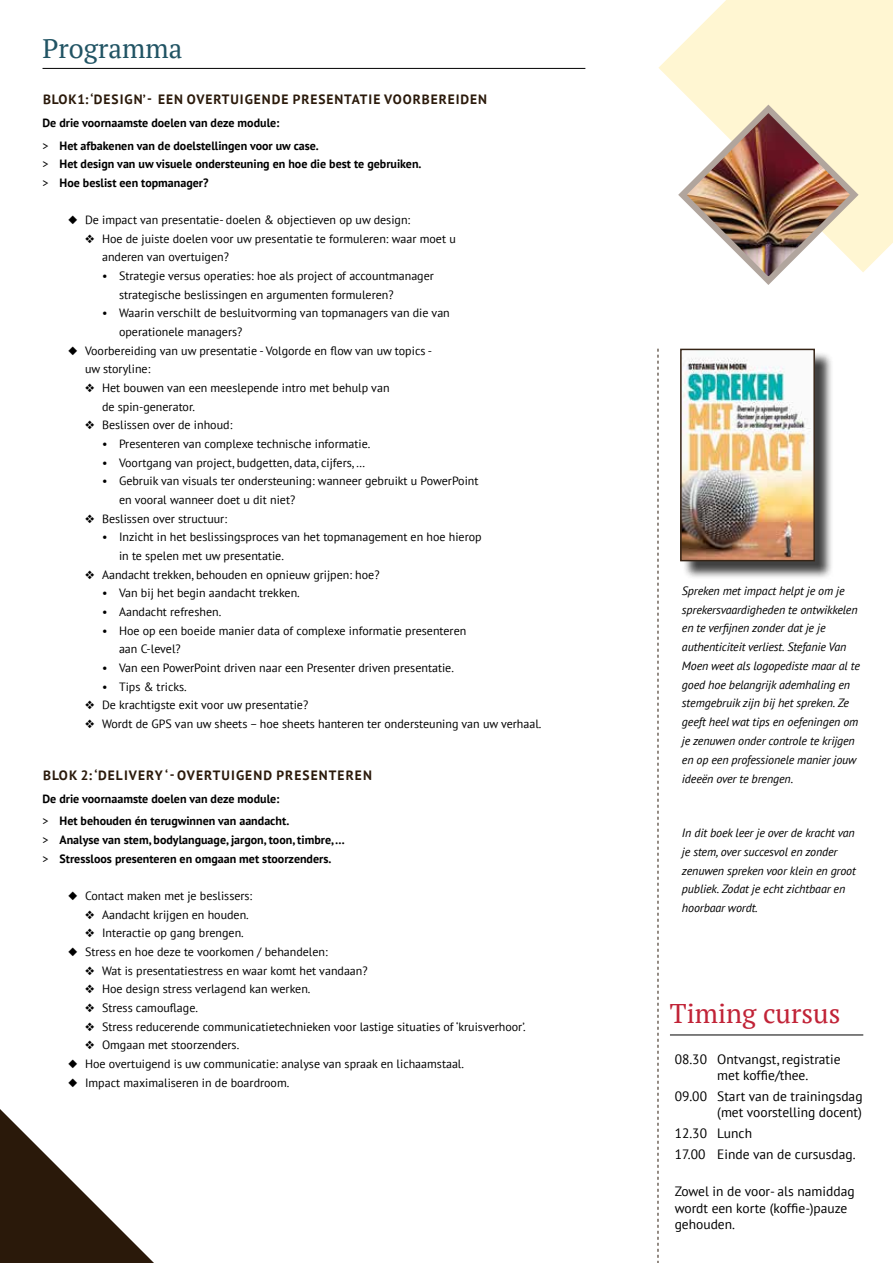
<style>
.page{position:relative;width:893px;height:1263px;background:#fff}
.page>*{position:absolute;margin:0;border:0;box-sizing:border-box;transform-origin:0 0}
.t1{font:27px "PT Serif";color:#c12337}
.t2{font:27px "PT Serif";color:#215464}
.t3{font:13.5px/16.5px "PT Sans";color:#000}
.t4{font:700 13.5px "PT Sans";letter-spacing:.07em;color:#2a190a}
.t5{font:12px/18.6px "PT Sans";color:#000}
.t6{font:italic 12px/18.8px "PT Sans";letter-spacing:-.01em;color:#000}
.t7{font:700 12px/23px "PT Sans";color:#000}
.s1{font-weight:400}
</style>
<div class="page">
<svg style="left:658px;top:0;width:235px;height:272px;fill:#fff6d2"></svg>
<svg style="left:0;top:1109px;width:154px;height:154px"></svg>
<hr style="left:670px;top:1034px;width:193px;height:1px;background:#000">
<hr style="left:43px;top:68px;width:542px;height:1px;background:#000">
<svg style="left:658px;top:349px;width:1px;height:914px"></svg>
<img style="left:674px;top:100px;width:189px;height:185px">
<div style="left:682px;top:351px;width:152px;height:229px;background:#000;opacity:.75"></div>
<img style="left:683px;top:352px;width:129px;height:206px">
<div style="left:680px;top:349px;width:135px;height:212px;border:2px solid #362416"></div>
<h1 class="t2" style="left:43px;top:31px;width:141px">Programma</h1>
<p class="t4" style="left:43px;top:90px;width:446px">BLOK1: ‘DESIGN’ - EEN OVERTUIGENDE PRESENTATIE VOORBEREIDEN</p>
<p class="t7" style="left:43px;top:111px;width:278px">De drie voornaamste doelen van deze module:<br><span class="s1">&gt;</span> Het afbakenen van de doelstellingen voor uw case.</p>
<p class="t7" style="left:43px;top:154px;width:381px;line-height:18.6px"><span class="s1">&gt;</span> Het design van uw visuele ondersteuning en hoe die best te gebruiken. <span class="s1">&gt;</span> Hoe beslist een topmanager?</p>
<p class="t5" style="left:68px;top:210px;width:344px">◆ De impact van presentatie- doelen &amp; objectieven op uw design:</p>
<p class="t5" style="left:102px;top:229px;width:355px;text-indent:-17px">❖ Hoe de juiste doelen voor uw presentatie te formuleren: waar moet u anderen van overtuigen?</p>
<p class="t5" style="left:119px;top:266px;width:316px;text-indent:-17px">• Strategie versus operaties: hoe als project of accountmanager strategische beslissingen en argumenten formuleren?</p>
<p class="t5" style="left:119px;top:304px;width:332px;text-indent:-17px">• Waarin verschilt de besluitvorming van topmanagers van die van operationele managers?</p>
<p class="t5" style="left:85px;top:341px;width:348px;text-indent:-17px">◆ Voorbereiding van uw presentatie - Volgorde en flow van uw topics - uw storyline:</p>
<p class="t5" style="left:102px;top:378px;width:289px;text-indent:-17px">❖ Het bouwen van een meeslepende intro met behulp van de spin-generator.</p>
<p class="t5" style="left:85px;top:416px;width:149px">❖ Beslissen over de inhoud:</p>
<p class="t5" style="left:102px;top:434px;width:270px">• Presenteren van complexe technische informatie.</p>
<p class="t5" style="left:102px;top:453px;width:265px">• Voortgang van project, budgetten, data, cijfers, …</p>
<p class="t5" style="left:119px;top:472px;width:361px;text-indent:-17px">• Gebruik van visuals ter ondersteuning: wanneer gebruikt u PowerPoint en vooral wanneer doet u dit niet?</p>
<p class="t5" style="left:85px;top:509px;width:143px">❖ Beslissen over structuur:</p>
<p class="t5" style="left:119px;top:528px;width:364px;text-indent:-17px">• Inzicht in het beslissingsproces van het topmanagement en hoe hierop in te spelen met uw presentatie.</p>
<p class="t5" style="left:85px;top:565px;width:296px">❖ Aandacht trekken, behouden en opnieuw grijpen: hoe?</p>
<p class="t5" style="left:102px;top:584px;width:199px">• Van bij het begin aandacht trekken.</p>
<p class="t5" style="left:102px;top:602px;width:121px">• Aandacht refreshen.</p>
<p class="t5" style="left:119px;top:621px;width:349px;text-indent:-17px">• Hoe op een boeide manier data of complexe informatie presenteren aan C-level?</p>
<p class="t5" style="left:102px;top:658px;width:353px">• Van een PowerPoint driven naar een Presenter driven presentatie.</p>
<p class="t5" style="left:102px;top:677px;width:86px">• Tips &amp; tricks.</p>
<p class="t5" style="left:85px;top:695px;width:225px">❖ De krachtigste exit voor uw presentatie?</p>
<p class="t5" style="left:85px;top:714px;width:458px">❖ Wordt de GPS van uw sheets – hoe sheets hanteren ter ondersteuning van uw verhaal.</p>
<p class="t4" style="left:43px;top:766px;width:330px">BLOK 2: ‘DELIVERY ‘ - OVERTUIGEND PRESENTEREN</p>
<p class="t7" style="left:43px;top:786px;width:248px">De drie voornaamste doelen van deze module:<br><span class="s1">&gt;</span> Het behouden én terugwinnen van aandacht.</p>
<p class="t7" style="left:43px;top:830px;width:304px;line-height:18.6px"><span class="s1">&gt;</span> Analyse van stem, bodylanguage, jargon, toon, timbre, … <span class="s1">&gt;</span> Stressloos presenteren en omgaan met stoorzenders.</p>
<p class="t5" style="left:68px;top:886px;width:186px">◆ Contact maken met je beslissers:</p>
<p class="t5" style="left:85px;top:905px;width:165px">❖ Aandacht krijgen en houden.</p>
<p class="t5" style="left:85px;top:923px;width:160px">❖ Interactie op gang brengen.</p>
<p class="t5" style="left:68px;top:942px;width:261px">◆ Stress en hoe deze te voorkomen / behandelen:</p>
<p class="t5" style="left:85px;top:961px;width:284px">❖ Wat is presentatiestress en waar komt het vandaan?</p>
<p class="t5" style="left:85px;top:979px;width:227px">❖ Hoe design stress verlagend kan werken.</p>
<p class="t5" style="left:85px;top:998px;width:114px">❖ Stress camouflage.</p>
<p class="t5" style="left:85px;top:1017px;width:442px">❖ Stress reducerende communicatietechnieken voor lastige situaties of ‘kruisverhoor’.</p>
<p class="t5" style="left:85px;top:1035px;width:156px">❖ Omgaan met stoorzenders.</p>
<p class="t5" style="left:68px;top:1054px;width:398px">◆ Hoe overtuigend is uw communicatie: analyse van spraak en lichaamstaal.</p>
<p class="t5" style="left:68px;top:1073px;width:223px">◆ Impact maximaliseren in de boardroom.</p>
<p class="t6" style="left:682px;top:581px;width:179px">Spreken met impact helpt je om je sprekersvaardigheden te ontwikkelen en te verfijnen zonder dat je je authenticiteit verliest. Stefanie Van Moen weet als logopediste maar al te goed hoe belangrijk ademhaling en stemgebruik zijn bij het spreken. Ze geeft heel wat tips en oefeningen om je zenuwen onder controle te krijgen en op een professionele manier jouw ideeën over te brengen.</p>
<p class="t6" style="left:682px;top:823px;width:175px">In dit boek leer je over de kracht van je stem, over succesvol en zonder zenuwen spreken voor klein en groot publiek. Zodat je echt zichtbaar en hoorbaar wordt.</p>
<h1 class="t1" style="left:670px;top:996px;width:172px">Timing cursus</h1>
<p class="t3" style="left:717px;top:1050px;width:125px;text-indent:-43px">08.30 Ontvangst, registratie met koffie/thee.</p>
<p class="t3" style="left:675px;top:1087px;width:189px;text-align:right">09.00 Start van de trainingsdag (met voorstelling docent)</p>
<p class="t3" style="left:675px;top:1122px;width:182px;line-height:20.7px">12.30 Lunch<br>17.00 Einde van de cursusdag.</p>
<p class="t3" style="left:675px;top:1183px;width:181px">Zowel in de voor- als namiddag wordt een korte (koffie-)pauze gehouden.</p>
</div>
